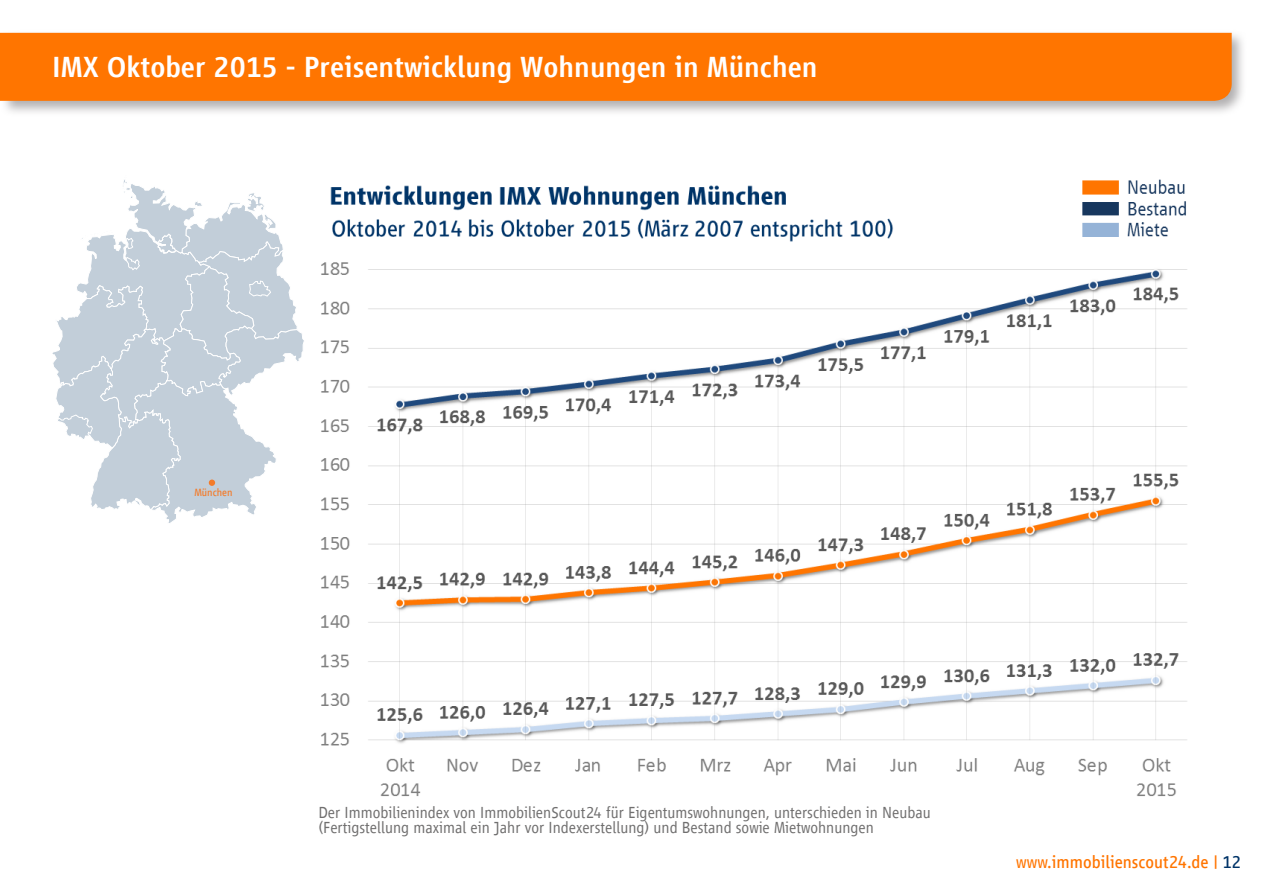
<style>
.page{position:relative;width:1263px;height:893px;background:#fff}
.page>*{position:absolute;margin:0;border:0;box-sizing:border-box;transform-origin:0 0}
.t1{font:500 30px "Scout Vialog";color:#fff}
.t2{font:18px "Scout Vialog";color:#ff7500}
.t3{font:300 16.5px/15px "Scout Vialog";color:#706f6f}
.t4{font:10.8px "Scout Vialog";color:#f37b2a}
.s1{color:#003468}
</style>
<div class="page">
<svg style="left:0;top:32px;width:1243px;height:81px"></svg>
<div style="left:0;top:33px;width:1232px;height:68px;background:#ff7500"></div>
<img style="left:321px;top:179px;width:866px;height:617px">
<svg style="left:52px;top:179px;width:252px;height:344px"></svg>
<h1 class="t1" style="left:52px;top:50px;width:767px">IMX Oktober 2015 - Preisentwicklung Wohnungen in München</h1>
<p class="t4" style="left:194px;top:487px;width:40px">München</p>
<p class="t3" style="left:318px;top:805px;width:614px">Der Immobilienindex von ImmobilienScout24 für Eigentumswohnungen, unterschieden in Neubau (Fertigstellung maximal ein Jahr vor Indexerstellung) und Bestand sowie Mietwohnungen</p>
<p class="t2" style="left:1016px;top:852px;width:226px">www.immobilienscout24.de | <span class="s1">12</span></p>
</div>
